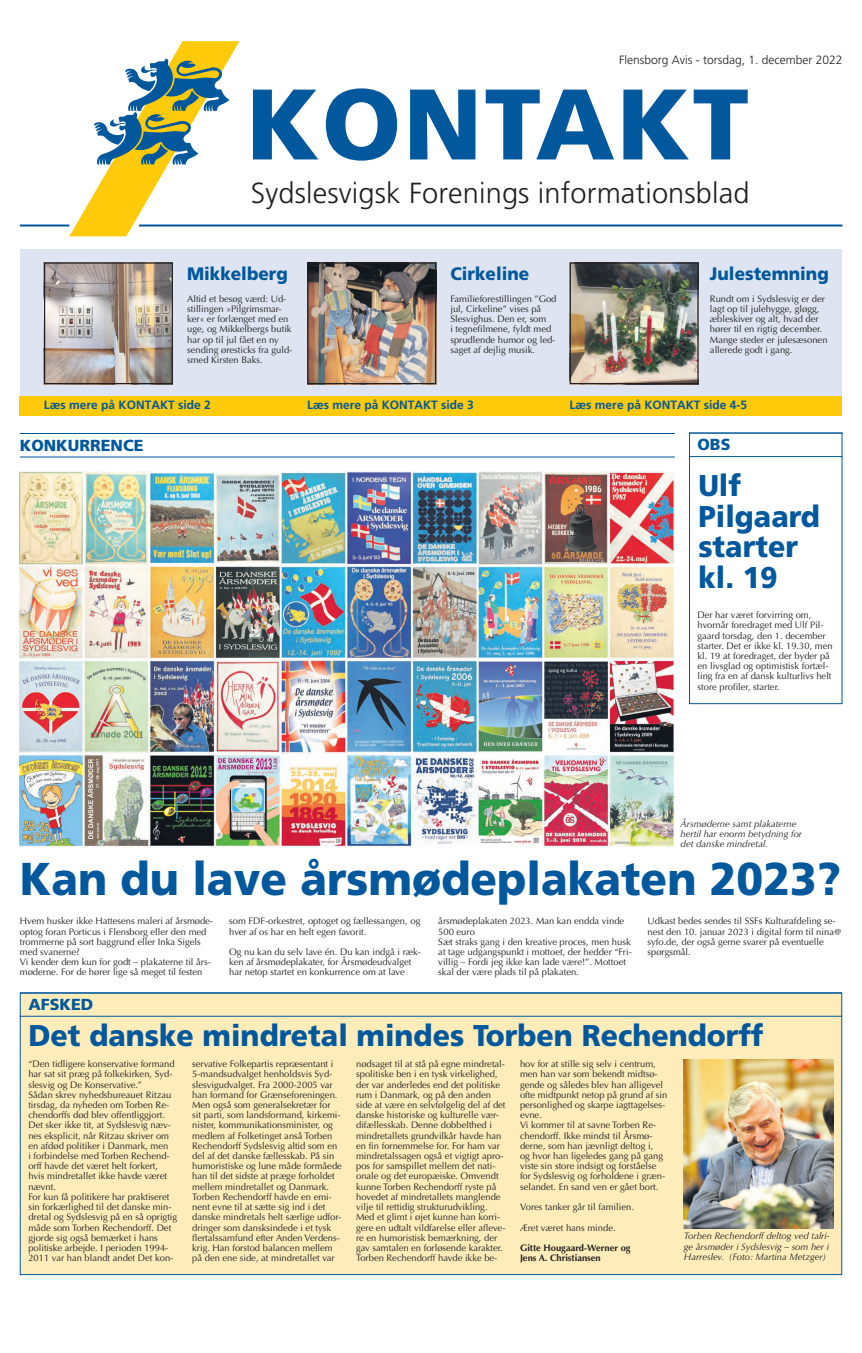
<style>
.page{position:relative;width:862px;height:1353px;background:#fff}
.page>*{position:absolute;margin:0;border:0;box-sizing:border-box;transform-origin:0 0}
.t1{font:900 100px "Frutiger";letter-spacing:.02em;color:#01589c}
.t2{font:900 46px "Frutiger";color:#01589c;scale:.95 1}
.t3{font:900 30px/30.6px "Frutiger";color:#01589c;scale:.95 1}
.t4{font:300 29px "Frutiger";letter-spacing:.005em;color:#231f20}
.t5{font:900 18px "Frutiger";color:#01589c;scale:.95 1}
.t6{font:900 16px "Frutiger";color:#01589c}
.t7{font:700 12px "Frutiger";color:#01589c}
.t8{font:300 12px "Frutiger";color:#231f20}
.t9{font:9.4px/10.2px "Optima";color:#231f20}
.t10{font:italic 9.4px/10.2px "Optima";color:#231f20;text-align:justify}
.t11{font:700 9.4px/10.2px "Optima";color:#231f20}
</style>
<div class="page">
<hr style="left:139px;top:224px;width:703px;height:2px;background:#01589c">
<hr style="left:20px;top:224px;width:49px;height:2px;background:#01589c">
<svg style="left:69px;top:41px;width:170px;height:195px"></svg>
<div style="left:689px;top:432px;width:153px;height:272px;border:1px solid #01589c"></div>
<div style="left:20px;top:992px;width:822px;height:282px;background:#feedbb"></div>
<div style="left:20px;top:249px;width:822px;height:146px;background:#dee4f1"></div>
<div style="left:20px;top:395px;width:822px;height:20px;background:#feca0a"></div>
<img style="left:46px;top:264px;width:125px;height:118px">
<div style="left:44px;top:262px;width:129px;height:122px;border:1px solid #231f20"></div>
<img style="left:309px;top:264px;width:125px;height:118px">
<div style="left:307px;top:262px;width:129px;height:122px;border:1px solid #231f20"></div>
<img style="left:571px;top:264px;width:125px;height:118px">
<div style="left:569px;top:262px;width:129px;height:122px;border:1px solid #231f20"></div>
<hr style="left:20px;top:433px;width:655px;height:1px;background:#01589c">
<hr style="left:20px;top:456px;width:655px;height:1px;background:#01589c">
<hr style="left:20px;top:992px;width:822px;height:1px;background:#01589c">
<hr style="left:20px;top:1015px;width:822px;height:1px;background:#01589c">
<img style="left:20px;top:471px;width:655px;height:376px">
<img style="left:684px;top:1059px;width:149px;height:169px">
<hr style="left:689px;top:432px;width:153px;height:1px;background:#01589c">
<hr style="left:689px;top:456px;width:153px;height:1px;background:#01589c">
<p class="t8" style="left:619px;top:53px;width:225px">Flensborg Avis - torsdag, 1. december 2022</p>
<h1 class="t1" style="left:246px;top:64px;width:504px">KONTAKT</h1>
<h3 class="t4" style="left:251px;top:176px;width:500px">Sydslesvigsk Forenings informationsblad</h3>
<h3 class="t5" style="left:187px;top:262px;width:108px">Mikkelberg</h3>
<h3 class="t5" style="left:450px;top:262px;width:85px">Cirkeline</h3>
<h3 class="t5" style="left:710px;top:262px;width:127px">Julestemning</h3>
<p class="t9" style="left:187px;top:293px;width:107px">Altid et besøg værd: Ud&shy;stillingen »Pilgrimsmar&shy;ker« er forlænget med en uge, og Mikkelbergs butik har op til jul fået en ny sending øresticks fra guld&shy;smed Kirsten Baks.</p>
<p class="t9" style="left:450px;top:293px;width:108px">Familieforestillingen ”God jul, Cirkeline” vises på<br>Slesvighus. Den er, som<br>i tegnefilmene, fyldt med sprudlende humor og led&shy;saget af dejlig musik.</p>
<p class="t9" style="left:710px;top:293px;width:119px">Rundt om i Sydslesvig er der lagt op til julehygge, gløgg, æbleskiver og alt, hvad der hører til en rigtig december.<br>Mange steder er julesæsonen allerede godt i gang.</p>
<p class="t7" style="left:44px;top:398px;width:168px">Læs mere på KONTAKT side 2</p>
<p class="t7" style="left:307px;top:398px;width:168px">Læs mere på KONTAKT side 3</p>
<p class="t7" style="left:569px;top:398px;width:179px">Læs mere på KONTAKT side 4-5</p>
<h3 class="t6" style="left:20px;top:435px;width:125px">KONKURRENCE</h3>
<h3 class="t6" style="left:697px;top:435px;width:34px">OBS</h3>
<h3 class="t3" style="left:698px;top:470px;width:129px">Ulf<br>Pilgaard starter kl. 19</h3>
<p class="t9" style="left:697px;top:610px;width:137px">Der har været forvirring om, hvornår foredraget med Ulf Pil&shy;gaard torsdag, den 1. december starter. Det er ikke kl. 19.30, men kl. 19 at foredraget, der byder på en livsglad og optimistisk fortæl&shy;ling fra en af dansk kulturlivs helt store profiler, starter.</p>
<p class="t10" style="left:680px;top:818px;width:123px;text-align:left">Årsmøderne samt plakaterne hertil har enorm betydning for det danske mindretal.</p>
<h2 class="t2" style="left:20px;top:851px;width:866px">Kan du lave årsmødeplakaten 2023?</h2>
<p class="t9" style="left:20px;top:916px;width:195px">Hvem husker ikke Hattesens maleri af årsmøde&shy;optog foran Porticus i Flensborg eller den med trommerne på sort baggrund eller Inka Sigels med svanerne?<br>Vi kender dem kun for godt – plakaterne til års&shy;møderne. For de hører lige så meget til festen</p>
<p class="t9" style="left:229px;top:916px;width:193px">som FDF-orkestret, optoget og fællessangen, og hver af os har en helt egen favorit.</p>
<p class="t9" style="left:229px;top:946px;width:193px">Og nu kan du selv lave én. Du kan indgå i ræk&shy;ken af årsmødeplakater, for Årsmødeudvalget har netop startet en konkurrence om at lave</p>
<p class="t9" style="left:438px;top:916px;width:195px">årsmødeplakaten 2023. Man kan endda vinde 500 euro<br>Sæt straks gang i den kreative proces, men husk at tage udgangspunkt i mottoet, der hedder “Fri&shy;villig – Fordi jeg ikke kan lade være!”. Mottoet skal der være plads til på plakaten.</p>
<p class="t9" style="left:647px;top:916px;width:196px">Udkast bedes sendes til SSFs Kulturafdeling se&shy;nest den 10. januar 2023 i digital form til nina@ syfo.de, der også gerne svarer på eventuelle spørgsmål.</p>
<h3 class="t6" style="left:28px;top:994px;width:66px">AFSKED</h3>
<h3 class="t3" style="left:28px;top:1020px;width:775px">Det danske mindretal mindes Torben Rechendorff</h3>
<p class="t9" style="left:28px;top:1058px;width:150px">“Den tidligere konservative formand har sat sit præg på folkekirken, Syd&shy;slesvig og De Konservative.”<br>Sådan skrev nyhedsbureauet Ritzau tirsdag, da nyheden om Torben Re&shy;chendorffs død blev offentliggjort.<br>Det sker ikke tit, at Sydslesvig næv&shy;nes eksplicit, når Ritzau skriver om en afdød politiker i Danmark, men<br>i forbindelse med Torben Rechend&shy;orff havde det været helt forkert,<br>hvis mindretallet ikke havde været nævnt.<br>For kun få politikere har praktiseret sin forkærlighed til det danske min&shy;dretal og Sydslesvig på en så oprigtig måde som Torben Rechendorff. Det gjorde sig også bemærket i hans politiske arbejde. I perioden 1994- 2011 var han blandt andet Det kon-</p>
<p class="t9" style="left:192px;top:1058px;width:151px">servative Folkepartis repræsentant i 5-mandsudvalget henholdsvis Syd&shy;slesvigudvalget. Fra 2000-2005 var han formand for Grænseforeningen.<br>Men også som generalsekretær for<br>sit parti, som landsformand, kirkemi&shy;nister, kommunikationsminister, og medlem af Folketinget anså Torben Rechendorff Sydslesvig altid som en del af det danske fællesskab. På sin humoristiske og lune måde formåede han til det sidste at præge forholdet mellem mindretallet og Danmark.<br>Torben Rechendorff havde en emi&shy;nent evne til at sætte sig ind i det danske mindretals helt særlige udfor&shy;dringer som dansksindede i et tysk flertalssamfund efter Anden Verdens&shy;krig. Han forstod balancen mellem på den ene side, at mindretallet var</p>
<p class="t9" style="left:356px;top:1058px;width:151px">nødsaget til at stå på egne mindretal&shy;spolitiske ben i en tysk virkelighed, der var anderledes end det politiske rum i Danmark, og på den anden side at være en selvfølgelig del af det danske historiske og kulturelle vær&shy;difællesskab. Denne dobbelthed i mindretallets grundvilkår havde han en fin fornemmelse for. For ham var mindretalssagen også et vigtigt apro&shy;pos for samspillet mellem det nati&shy;onale og det europæiske. Omvendt kunne Torben Rechendorff ryste på hovedet af mindretallets manglende vilje til rettidig strukturudvikling.<br>Med et glimt i øjet kunne han korri&shy;gere en udtalt vildfarelse eller afleve&shy;re en humoristisk bemærkning, der gav samtalen en forløsende karakter.<br>Torben Rechendorff havde ikke be-</p>
<p class="t9" style="left:520px;top:1058px;width:149px">hov for at stille sig selv i centrum, men han var som bekendt midtsø&shy;gende og således blev han alligevel ofte midtpunkt netop på grund af sin personlighed og skarpe iagttagelses&shy;evne.<br>Vi kommer til at savne Torben Re&shy;chendorff. Ikke mindst til Årsmø&shy;derne, som han jævnligt deltog i,<br>og hvor han ligeledes gang på gang viste sin store indsigt og forståelse for Sydslesvig og forholdene i græn&shy;selandet. En sand ven er gået bort.</p>
<p class="t9" style="left:520px;top:1196px;width:115px;line-height:20.4px">Vores tanker går til familien.<br>Æret været hans minde.</p>
<p class="t11" style="left:520px;top:1242px;width:112px">Gitte Hougaard-Werner og<br>Jens A. Christiansen</p>
<p class="t10" style="left:684px;top:1230px;width:147px">Torben Rechendorff deltog ved talri&shy;ge årsmøder i Sydslesvig – som her i Harreslev. (Foto: Martina Metzger)</p>
</div>
